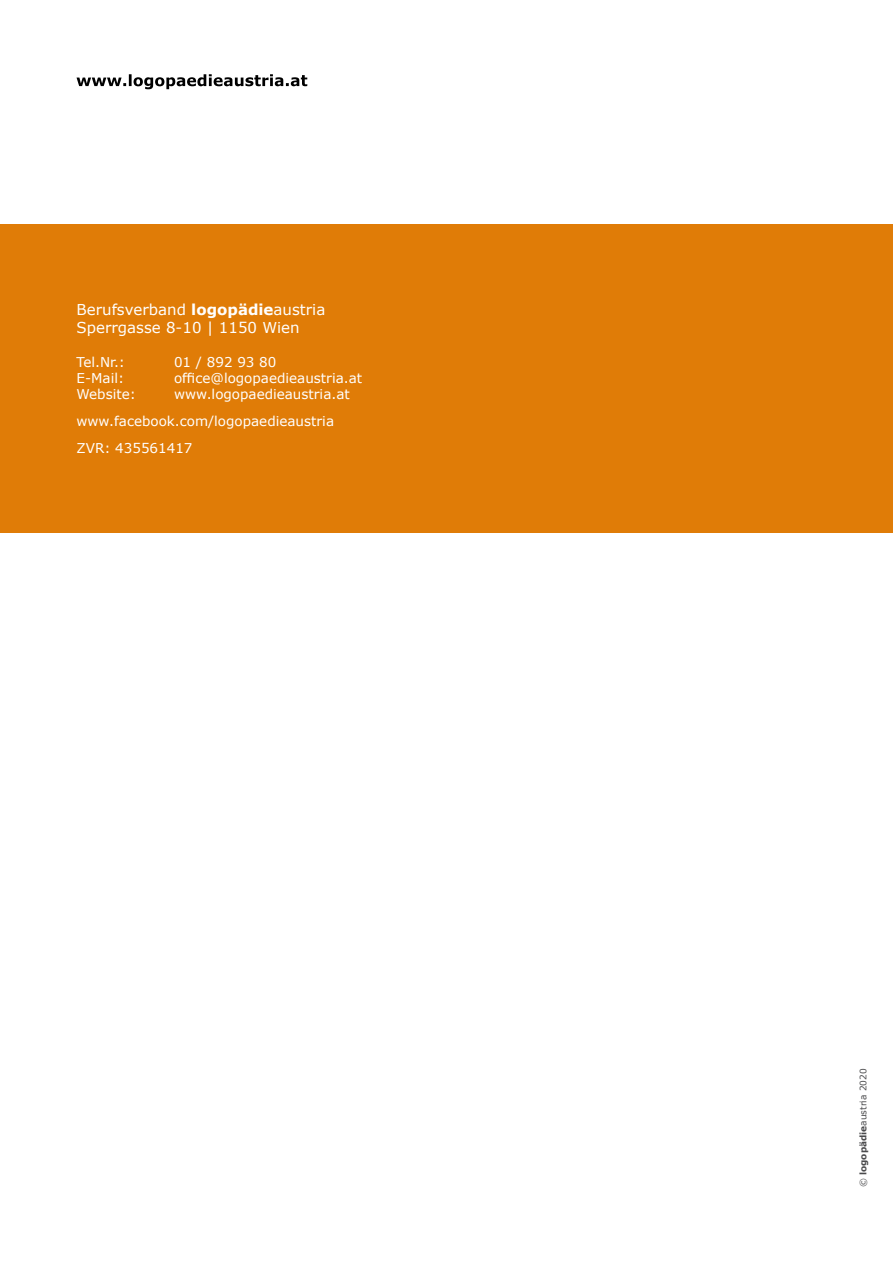
<style>
.page{position:relative;width:893px;height:1263px;background:#fff}
.page>*{position:absolute;margin:0;border:0;box-sizing:border-box;transform-origin:0 0}
.t1{font:15px/18px "Verdana";color:#fff}
.t2{font:13.5px/27px "Verdana";color:#fff}
.t3{font:9px "Verdana";color:#4b4b4d}
.s1{font-weight:700}
</style>
<div class="page">
<div style="left:0;top:224px;width:893px;height:309px;background:#e07c07"></div>
<svg style="left:77px;top:74px;width:230px;height:15px"></svg>
<p class="t1" style="left:77px;top:301px;width:250px">Berufsverband <span class="s1">logopädie</span>austria<br>Sperrgasse 8-10 | 1150 Wien</p>
<p class="t2" style="left:77px;top:349px;width:50px">Tel.Nr.:</p>
<p class="t2" style="left:174px;top:349px;width:104px">01 / 892 93 80</p>
<p class="t2" style="left:77px;top:365px;width:49px">E-Mail:</p>
<p class="t2" style="left:174px;top:365px;width:190px">office@logopaedieaustria.at</p>
<p class="t2" style="left:77px;top:381px;width:61px">Website:</p>
<p class="t2" style="left:77px;top:381px;width:275px;text-indent:97px">www.logopaedieaustria.at www.facebook.com/logopaedieaustria<br>ZVR: 435561417</p>
<p class="t3" style="left:857px;top:1187px;width:120px;rotate:-90deg">© <span class="s1">logopädie</span>austria 2020</p>
</div>
